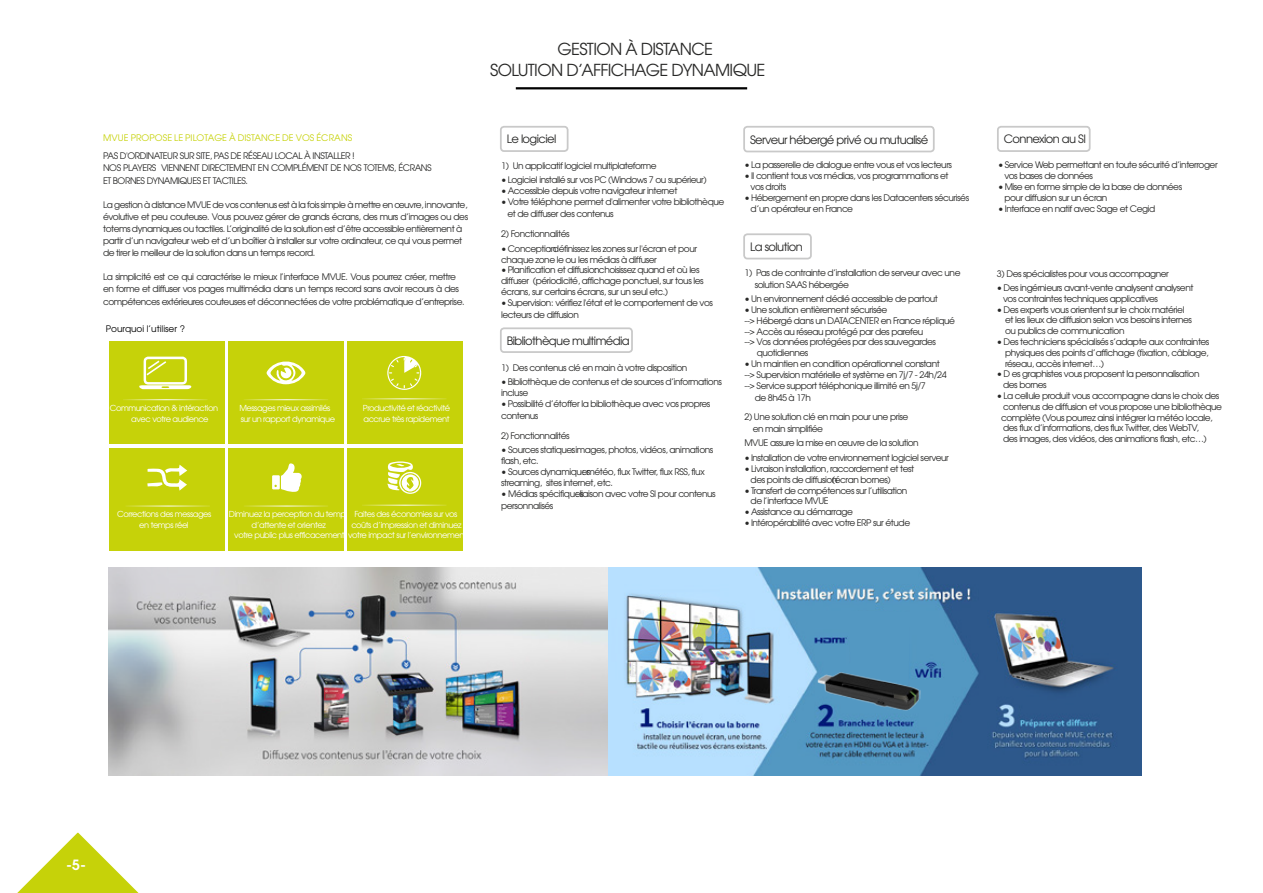
<style>
.page{position:relative;width:1263px;height:893px;background:#fff}
.page>*{position:absolute;margin:0;border:0;box-sizing:border-box;transform-origin:0 0}
.t1{font:16.5px/21.6px "Avant Gar Got Itc L";letter-spacing:-.04em;color:#282827}
.t2{font:600 14.1px "Avant Gar Got Itc L";color:#fff}
.t3{font:11.55px "Avant Gar Got Itc L";letter-spacing:-.05em;color:#282827}
.t4{font:9px/10.8px "Avant Gar Got Itc L";letter-spacing:-.05em;color:#282827}
.t5{font:9px "Avant Gar Got Itc L";letter-spacing:.01em;color:#c6d209}
.t6{font:9px "Avant Gar Got Itc L";color:#000}
.t7{font:8.25px/10.5px "Avant Gar Got Itc L";letter-spacing:-.05em;color:#fff}
</style>
<div class="page">
<svg style="left:17px;top:832px;width:122px;height:61px"></svg>
<hr style="left:516px;top:87px;width:231px;height:2px;background:#000">
<div style="left:109px;top:342px;width:115px;height:102px;background:#c6d209"></div>
<div style="left:109px;top:448px;width:115px;height:102px;background:#c6d209"></div>
<hr style="left:123px;top:399px;width:85px;height:1px;background:#fff">
<hr style="left:125px;top:506px;width:85px;height:1px;background:#fff">
<svg style="left:139px;top:357px;width:53px;height:32px"></svg>
<svg style="left:147px;top:361px;width:19px;height:14px"></svg>
<svg style="left:148px;top:361px;width:11px;height:8px"></svg>
<svg style="left:147px;top:465px;width:40px;height:26px"></svg>
<div style="left:228px;top:342px;width:116px;height:102px;background:#c6d209"></div>
<div style="left:228px;top:448px;width:116px;height:102px;background:#c6d209"></div>
<hr style="left:244px;top:399px;width:84px;height:1px;background:#fff">
<hr style="left:244px;top:506px;width:84px;height:1px;background:#fff">
<svg style="left:266px;top:361px;width:40px;height:23px"></svg>
<svg style="left:272px;top:463px;width:30px;height:29px"></svg>
<div style="left:347px;top:342px;width:116px;height:102px;background:#c6d209"></div>
<div style="left:347px;top:448px;width:116px;height:102px;background:#c6d209"></div>
<hr style="left:362px;top:398px;width:85px;height:1px;background:#fff">
<hr style="left:362px;top:505px;width:85px;height:1px;background:#fff">
<svg style="left:387px;top:356px;width:34px;height:34px"></svg>
<svg style="left:387px;top:461px;width:34px;height:33px"></svg>
<div style="left:500px;top:126px;width:68px;height:26px;border:2px solid #c9c9c9;border-radius:3px"></div>
<div style="left:743px;top:233px;width:69px;height:26px;border:2px solid #c9c9c9;border-radius:3px"></div>
<div style="left:997px;top:126px;width:93px;height:26px;border:2px solid #c9c9c9;border-radius:3px"></div>
<div style="left:500px;top:327px;width:133px;height:26px;border:2px solid #c9c9c9;border-radius:3px"></div>
<div style="left:743px;top:126px;width:192px;height:26px;border:2px solid #c9c9c9;border-radius:3px"></div>
<img style="left:108px;top:567px;width:1034px;height:209px">
<div style="left:832px;top:611px;width:78px;height:61px;background:#5398c2"></div>
<img style="left:816px;top:672px;width:104px;height:39px">
<p class="t5" style="left:103px;top:132px;width:251px">MVUE PROPOSE LE PILOTAGE À DISTANCE DE VOS ÉCRANS</p>
<p class="t4" style="left:103px;top:150px;width:330px;line-height:12.1px">PAS D'ORDINATEUR SUR SITE, PAS DE RÉSEAU LOCAL À INSTALLER !<br>NOS PLAYERS VIENNENT DIRECTEMENT EN COMPLÉMENT DE NOS TOTEMS, ÉCRANS<br>ET BORNES DYNAMIQUES ET TACTILES.</p>
<p class="t4" style="left:103px;top:198px;width:367px;line-height:12.1px">La gestion à distance MVUE de vos contenus est à la fois simple à mettre en œuvre, innovante, évolutive et peu couteuse. Vous pouvez gérer de grands écrans, des murs d’images ou des totems dynamiques ou tactiles. L’originalité de la solution est d’être accessible entièrement à partir d’un navigateur web et d’un boîtier à installer sur votre ordinateur, ce qui vous permet de tirer le meilleur de la solution dans un temps record.</p>
<p class="t4" style="left:103px;top:271px;width:363px;line-height:12.1px">La simplicité est ce qui caractérise le mieux l’interface MVUE. Vous pourrez créer, mettre en forme et diffuser vos pages multimédia dans un temps record sans avoir recours à des compétences extérieures couteuses et déconnectées de votre problématique d’entreprise.</p>
<p class="t6" style="left:106px;top:324px;width:81px">Pourquoi l’utiliser ?</p>
<p class="t7" style="left:131px;top:403px;width:88px;text-indent:-22px">Communication &amp; intéraction avec votre audience</p>
<p class="t7" style="left:239px;top:403px;width:97px">Messages mieux assimilés sur un rapport dynamique</p>
<p class="t7" style="left:363px;top:403px;width:89px">Productivité et réactivité accrue très rapidement</p>
<p class="t7" style="left:117px;top:509px;width:96px;text-align:center">Corrections des messages en temps réel</p>
<p class="t7" style="left:351px;top:509px;width:111px;text-align:center">Faites des économies sur vos coûts d’impression et diminuez</p>
<p class="t7" style="left:229px;top:509px;width:121px">Diminuez la perception du temps</p>
<p class="t7" style="left:251px;top:519px;width:76px">d’attente et orientez</p>
<p class="t7" style="left:234px;top:530px;width:234px">votre public plus efficacement votre impact sur l’environnement</p>
<h1 class="t1" style="left:490px;top:38px;width:277px;text-indent:67px">GESTION À DISTANCE<br>SOLUTION D’AFFICHAGE DYNAMIQUE</h1>
<p class="t3" style="left:507px;top:132px;width:51px">Le logiciel</p>
<p class="t4" style="left:501px;top:160px;width:157px">1) Un applicatif logiciel multiplateforme</p>
<p class="t4" style="left:501px;top:175px;width:207px">• Logiciel installé sur vos PC (Windows 7 ou supérieur)</p>
<p class="t4" style="left:501px;top:185px;width:178px">• Accessible depuis votre navigateur internet</p>
<p class="t4" style="left:507px;top:196px;width:218px;line-height:12px;text-indent:-6px">• Votre téléphone permet d'alimenter votre bibliothèque et de diffuser des contenus</p>
<p class="t4" style="left:501px;top:229px;width:70px">2) Fonctionnalités</p>
<p class="t4" style="left:501px;top:243px;width:197px">• Conceptio:ndéfinissez les zones sur l'écran et pour chaque zone le ou les médias à diffuser</p>
<p class="t4" style="left:501px;top:265px;width:204px">• Planification et diffusion: choisissez quand et où les diffuser (périodicité, affichage ponctuel, sur tous les écrans, sur certains écrans, sur un seul etc.)</p>
<p class="t4" style="left:501px;top:296px;width:213px;line-height:12px">• Supervision: vérifiez l'état et le comportement de vos lecteurs de diffusion</p>
<p class="t3" style="left:507px;top:333px;width:125px">Bibliothèque multimédia</p>
<p class="t4" style="left:501px;top:362px;width:188px">1) Des contenus clé en main à votre disposition</p>
<p class="t4" style="left:501px;top:376px;width:222px">• Bibliothèque de contenus et de sources d’informations incluse</p>
<p class="t4" style="left:501px;top:397px;width:211px;line-height:12px">• Possibilité d’étoffer la bibliothèque avec vos propres contenus</p>
<p class="t4" style="left:501px;top:430px;width:70px">2) Fonctionnalités</p>
<p class="t4" style="left:501px;top:445px;width:214px">• Sources statique:simages, photos, vidéos, animations flash, etc.</p>
<p class="t4" style="left:501px;top:466px;width:205px">• Sources dynamique: ms étéo, flux Twitter, flux RSS, flux streaming, sites internet, etc.</p>
<p class="t4" style="left:501px;top:487px;width:216px;line-height:12px">• Médias spécifique: lsiaison avec votre SI pour contenus personnalisés</p>
<p class="t3" style="left:750px;top:132px;width:180px">Serveur hébergé privé ou mutualisé</p>
<p class="t4" style="left:744px;top:160px;width:209px">• La passerelle de dialogue entre vous et vos lecteurs</p>
<p class="t4" style="left:751px;top:170px;width:200px;text-indent:-6px">• Il contient tous vos médias, vos programmations et vos droits</p>
<p class="t4" style="left:751px;top:192px;width:220px;text-indent:-6px">• Hébergement en propre dans les Datacenters sécurisés d’un opérateur en France</p>
<p class="t3" style="left:750px;top:240px;width:54px">La solution</p>
<p class="t4" style="left:755px;top:266px;width:207px;line-height:12px;text-indent:-10px">1) Pas de contrainte d’installation de serveur avec une solution SAAS hébergée</p>
<p class="t4" style="left:744px;top:293px;width:195px">• Un environnement dédié accessible de partout</p>
<p class="t4" style="left:744px;top:304px;width:144px">• Une solution entièrement sécurisé:e</p>
<p class="t4" style="left:744px;top:315px;width:212px">--&gt; Hébergé dans un DATACENTER en France répliqué</p>
<p class="t4" style="left:744px;top:326px;width:180px">--&gt; Accès au réseau protégé par des parefeu</p>
<p class="t4" style="left:744px;top:337px;width:193px">--&gt; Vos données protégées par des sauvegardes</p>
<p class="t4" style="left:757px;top:347px;width:53px">quotidiennes</p>
<p class="t4" style="left:744px;top:358px;width:204px">• Un maintien en condition opérationnel con:stant --&gt; Supervision matérielle et système en 7j/7 - 24h/24 --&gt; Service support téléphonique illimité en 5j/7</p>
<p class="t4" style="left:755px;top:392px;width:58px">de 8h45 à 17h</p>
<p class="t4" style="left:753px;top:410px;width:157px;line-height:12px;text-indent:-8px">2) Une solution clé en main pour une prise en main simplifiée</p>
<p class="t4" style="left:744px;top:437px;width:176px">MVUE assure la mise en œuvre de la solution</p>
<p class="t4" style="left:744px;top:452px;width:206px">• Installation de votre environnement logiciel serveur</p>
<p class="t4" style="left:751px;top:463px;width:165px;text-indent:-6px">• Livraison installation, raccordement et test des points de diffusio(nécran bornes)</p>
<p class="t4" style="left:751px;top:485px;width:158px;text-indent:-6px">• Transfert de compétences sur l’utilisation de l’interface MVUE</p>
<p class="t4" style="left:744px;top:506px;width:110px">• Assistance au démarrage</p>
<p class="t4" style="left:744px;top:517px;width:167px">• Intéropérabilité avec votre ERP sur étude</p>
<p class="t3" style="left:1004px;top:132px;width:84px">Connexion au SI</p>
<p class="t4" style="left:1004px;top:160px;width:215px;text-indent:-6px">• Service Web permettant en toute sécurité d’interroger vos bases de données</p>
<p class="t4" style="left:1004px;top:181px;width:179px;text-indent:-6px">• Mise en forme simple de la base de données pour diffusion sur un écran</p>
<p class="t4" style="left:998px;top:203px;width:158px">• Interface en natif avec Sage et Cegid</p>
<p class="t4" style="left:997px;top:268px;width:173px">3) Des spécialistes pour vous accompagner</p>
<p class="t4" style="left:1003px;top:282px;width:192px;text-indent:-6px">• Des ingérnieurs avant-vente analysent analysent vos contraintes techniques applicatives</p>
<p class="t4" style="left:1005px;top:304px;width:188px;text-indent:-8px">• Des experts vous orientent sur le choix matériel et les lieux de diffusion selon vos besoins internes ou publics de communication</p>
<p class="t4" style="left:1005px;top:336px;width:206px;text-align:justify;text-indent:-8px">• Des techniciens spécialisés s’adapte aux contraintes physiques des points d’affichage (fixation, câblage, réseau, accès internet…)</p>
<p class="t4" style="left:1003px;top:369px;width:198px;text-indent:-6px">• D es graphistes vous proposent la personnalisation des bornes</p>
<p class="t4" style="left:1001px;top:390px;width:222px;text-indent:-4px">• La cellule produit vous accompagne dans le choix des contenus de diffusion et vous propose une bibliothèque complète (Vous pourrez ainsi intégrer la météo locale, des flux d’informations, des flux Twitter, des WebTV,<br>des images, des vidéos, des animations flash, etc…)</p>
<h2 class="t2" style="left:66px;top:856px;width:21px">-5-</h2>
</div>
